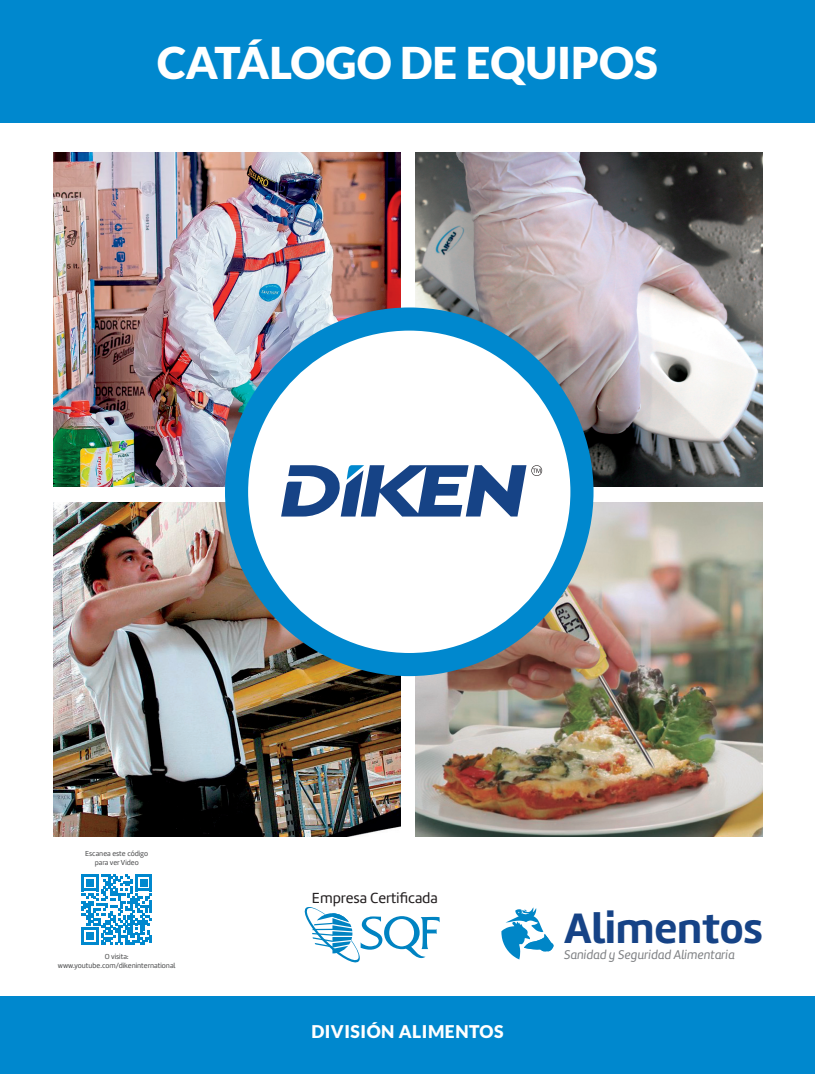
<style>
.page{position:relative;width:815px;height:1074px;background:#fff}
.page>*{position:absolute;margin:0;border:0;box-sizing:border-box;transform-origin:0 0}
.t1{font:44px "Amelia Basic Bold";color:#164386}
.t2{font:900 43.75px "Lato";color:#fff}
.t3{font:900 17.5px "Lato";letter-spacing:.03em;color:#fff}
.DESCRIPCION_BAJO_TIT{font:15.12px "Amelia Basic";color:#231f20}
.t4{font:13.12px "Amelia Basic Italic";color:#808285}
.t5{font:7.5px "Amelia Basic";color:#4b4c4d}
</style>
<div class="page">
<div style="left:0;top:0;width:815px;height:122px;background:#0088ce"></div>
<img style="left:415px;top:152px;width:348px;height:335px">
<img style="left:53px;top:152px;width:348px;height:335px">
<img style="left:53px;top:502px;width:348px;height:334px">
<img style="left:415px;top:502px;width:348px;height:334px">
<div style="left:225px;top:307px;width:369px;height:369px;background:#0088ce;border-radius:50%"></div>
<div style="left:248px;top:330px;width:322px;height:323px;background:#fff;border-radius:50%"></div>
<svg style="left:281px;top:465px;width:261px;height:51px"></svg>
<svg style="left:81px;top:874px;width:71px;height:71px"></svg>
<div style="left:0;top:996px;width:815px;height:78px;background:#0088ce"></div>
<svg style="left:304px;top:907px;width:136px;height:56px"></svg>
<svg style="left:501px;top:907px;width:53px;height:52px"></svg>
<p class="t2" style="left:157px;top:37px;width:502px">CATÁLOGO DE EQUIPOS</p>
<p class="t5" style="left:85px;top:849px;width:65px">Escanea este código</p>
<p class="t5" style="left:95px;top:858px;width:46px">para ver Video</p>
<p class="DESCRIPCION_BAJO_TIT" style="left:312px;top:889px;width:127px">Empresa Certificada</p>
<p class="t5" style="left:105px;top:952px;width:26px">O visita:</p>
<p class="t5" style="left:58px;top:961px;width:119px">www.youtube.com/dikeninternational</p>
<p class="t3" style="left:311px;top:1021px;width:194px">DIVISIÓN ALIMENTOS</p>
<h1 class="t1" style="left:564px;top:902px;width:200px">Alimentos</h1>
<h3 class="t4" style="left:564px;top:947px;width:172px">Sanidad y Seguridad Alimentaria</h3>
</div>
